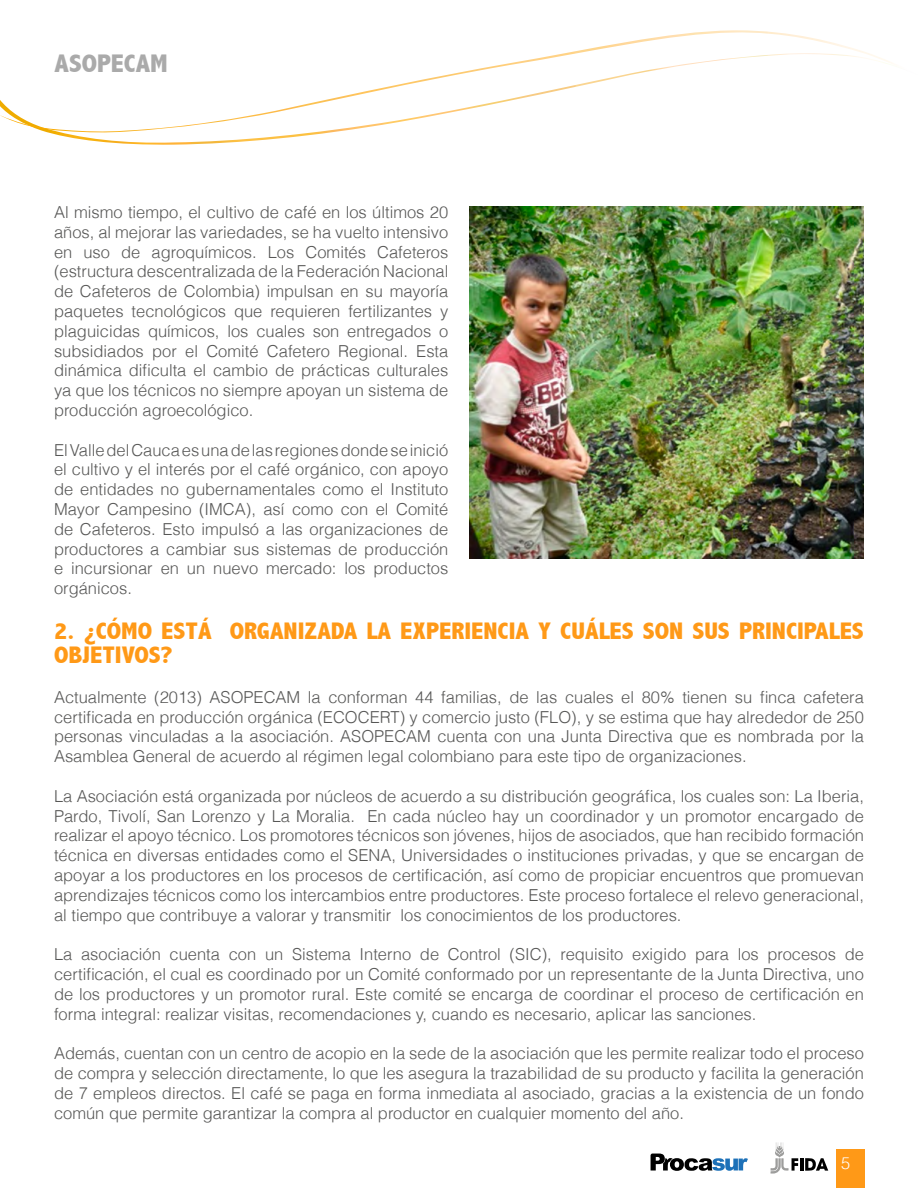
<style>
.page{position:relative;width:918px;height:1188px;background:#fff}
.page>*{position:absolute;margin:0;border:0;box-sizing:border-box;transform-origin:0 0}
.t1{font:800 condensed 25.5px "Abadi";color:#aaa;scale:1.09 1}
.t2{font:800 condensed 24px/24px "Abadi";color:#ff9917;scale:1.09 1}
.t3{font:300 16.5px/19.8px "Helvetica";color:#575756;text-align:justify}
.t4{font:300 16.5px "Helvetica";color:#fff}
</style>
<div class="page">
<img style="left:50px;top:133px;width:276px;height:12px">
<img style="left:0;top:30px;width:893px;height:103px">
<svg style="left:651px;top:1154px;width:97px;height:17px"></svg>
<svg style="left:771px;top:1142px;width:57px;height:32px"></svg>
<div style="left:836px;top:1149px;width:28px;height:39px;background:#ff9917"></div>
<img style="left:470px;top:206px;width:394px;height:352px">
<h1 class="t1" style="left:55px;top:48px;width:105px">ASOPECAM</h1>
<p class="t3" style="left:54px;top:201px;width:396px">Al mismo tiempo, el cultivo de café en los últimos 20 años, al mejorar las variedades, se ha vuelto intensivo en uso de agroquímicos. Los Comités Cafeteros (estructura descentralizada de la Federación Nacional de Cafeteros de Colombia) impulsan en su mayoría paquetes tecnológicos que requieren fertilizantes y plaguicidas químicos, los cuales son entregados o subsidiados por el Comité Cafetero Regional. Esta dinámica dificulta el cambio de prácticas culturales ya que los técnicos no siempre apoyan un sistema de producción agroecológico.</p>
<p class="t3" style="left:54px;top:439px;width:396px">El Valle del Cauca es una de las regiones donde se inició el cultivo y el interés por el café orgánico, con apoyo de entidades no gubernamentales como el Instituto Mayor Campesino (IMCA), así como con el Comité de Cafeteros. Esto impulsó a las organizaciones de productores a cambiar sus sistemas de producción e incursionar en un nuevo mercado: los productos orgánicos.</p>
<h2 class="t2" style="left:54px;top:619px;width:745px">2. ¿CÓMO ESTÁ ORGANIZADA LA EXPERIENCIA Y CUÁLES SON SUS PRINCIPALES<br>OBJETIVOS?</h2>
<p class="t3" style="left:54px;top:686px;width:812px">Actualmente (2013) ASOPECAM la conforman 44 familias, de las cuales el 80% tienen su finca cafetera certificada en producción orgánica (ECOCERT) y comercio justo (FLO), y se estima que hay alrededor de 250 personas vinculadas a la asociación. ASOPECAM cuenta con una Junta Directiva que es nombrada por la Asamblea General de acuerdo al régimen legal colombiano para este tipo de organizaciones.</p>
<p class="t3" style="left:54px;top:785px;width:812px">La Asociación está organizada por núcleos de acuerdo a su distribución geográfica, los cuales son: La Iberia, Pardo, Tivolí, San Lorenzo y La Moralia. En cada núcleo hay un coordinador y un promotor encargado de realizar el apoyo técnico. Los promotores técnicos son jóvenes, hijos de asociados, que han recibido formación técnica en diversas entidades como el SENA, Universidades o instituciones privadas, y que se encargan de apoyar a los productores en los procesos de certificación, así como de propiciar encuentros que promuevan aprendizajes técnicos como los intercambios entre productores. Este proceso fortalece el relevo generacional, al tiempo que contribuye a valorar y transmitir los conocimientos de los productores.</p>
<p class="t3" style="left:54px;top:944px;width:812px">La asociación cuenta con un Sistema Interno de Control (SIC), requisito exigido para los procesos de certificación, el cual es coordinado por un Comité conformado por un representante de la Junta Directiva, uno de los productores y un promotor rural. Este comité se encarga de coordinar el proceso de certificación en forma integral: realizar visitas, recomendaciones y, cuando es necesario, aplicar las sanciones.</p>
<p class="t3" style="left:54px;top:1043px;width:812px">Además, cuentan con un centro de acopio en la sede de la asociación que les permite realizar todo el proceso de compra y selección directamente, lo que les asegura la trazabilidad de su producto y facilita la generación de 7 empleos directos. El café se paga en forma inmediata al asociado, gracias a la existencia de un fondo común que permite garantizar la compra al productor en cualquier momento del año.</p>
<p class="t4" style="left:841px;top:1150px;width:11px">5</p>
</div>
